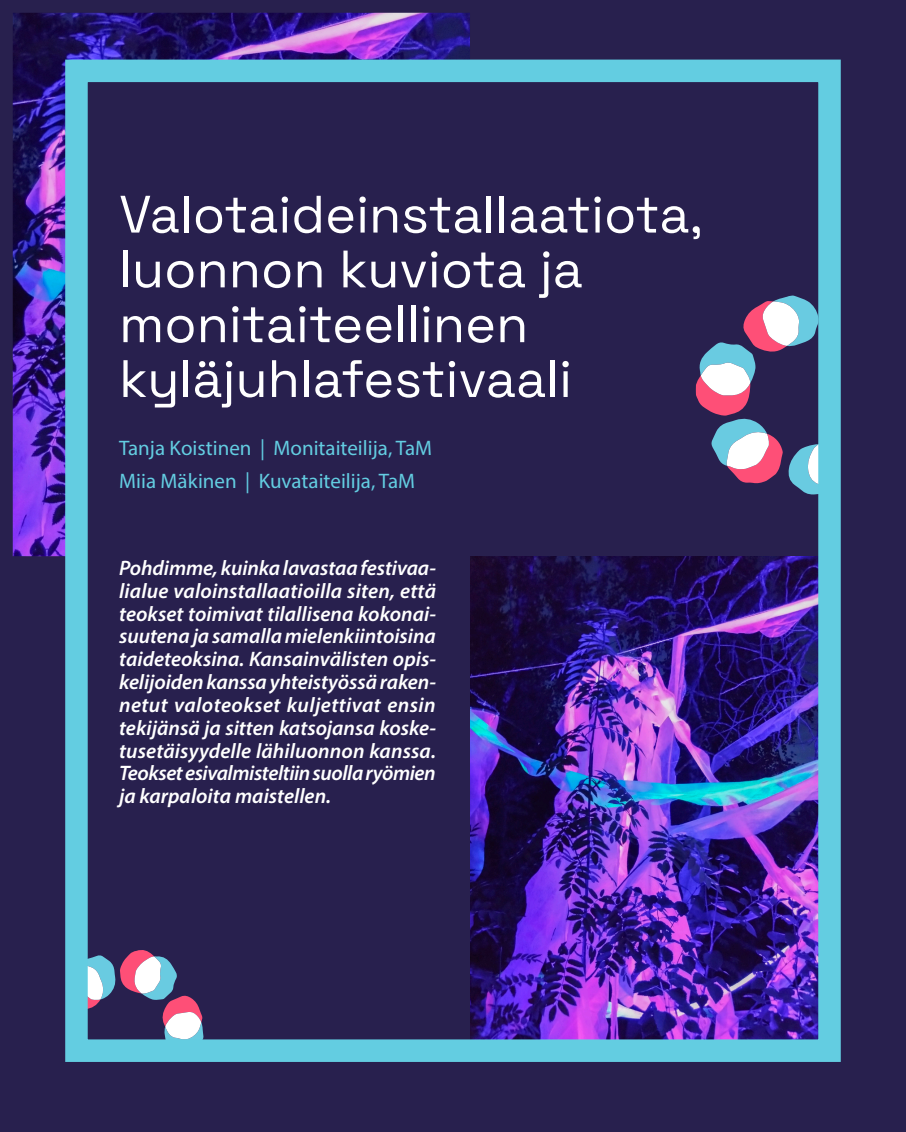
<style>
.page{position:relative;width:906px;height:1132px;background:#fff}
.page>*{position:absolute;margin:0;border:0;box-sizing:border-box;transform-origin:0 0}
.artikkelin_pääotsikk{font:52.5px/54.8px "Space Grotesk";color:#fff}
.ingressi{font:italic 21px/22.8px "Myriad Variable Concept";letter-spacing:-.02em;color:#fff;text-align:justify}
.kirjoittajatiedot{font:21px "Myriad Variable Concept Roman 2";color:#63cde1}
</style>
<div class="page">
<div style="left:0;top:0;width:906px;height:1131px;background:#28204e"></div>
<img style="left:470px;top:556px;width:347px;height:482px">
<img style="left:13px;top:13px;width:457px;height:543px">
<svg style="left:83px;top:950px;width:120px;height:112px"></svg>
<svg style="left:696px;top:295px;width:121px;height:199px"></svg>
<div style="left:65px;top:60px;width:775px;height:1001px;border:22px solid #63cde1"></div>
<p class="artikkelin_pääotsikk" style="left:119px;top:183px;width:585px">Valotaideinstallaatiota, luonnon kuviota ja monitaiteellinen kyläjuhlafestivaali</p>
<p class="kirjoittajatiedot" style="left:119px;top:436px;width:314px">Tanja Koistinen | Monitaiteilija, TaM</p>
<p class="kirjoittajatiedot" style="left:119px;top:468px;width:297px">Miia Mäkinen | Kuvataiteilija, TaM</p>
<p class="ingressi" style="left:119px;top:556px;width:318px">Pohdimme, kuinka lavastaa festivaa&shy;lialue valoinstallaatioilla siten, että teokset toimivat tilallisena kokonai&shy;suutena ja samalla mielenkiintoisina taideteoksina. Kansainvälisten opis&shy;kelijoiden kanssa yhteistyössä raken&shy;netut valoteokset kuljettivat ensin tekijänsä ja sitten katsojansa koske&shy;tusetäisyydelle lähiluonnon kanssa.<br>Teokset esivalmisteltiin suolla ryömien ja karpaloita maistellen.</p>
</div>
